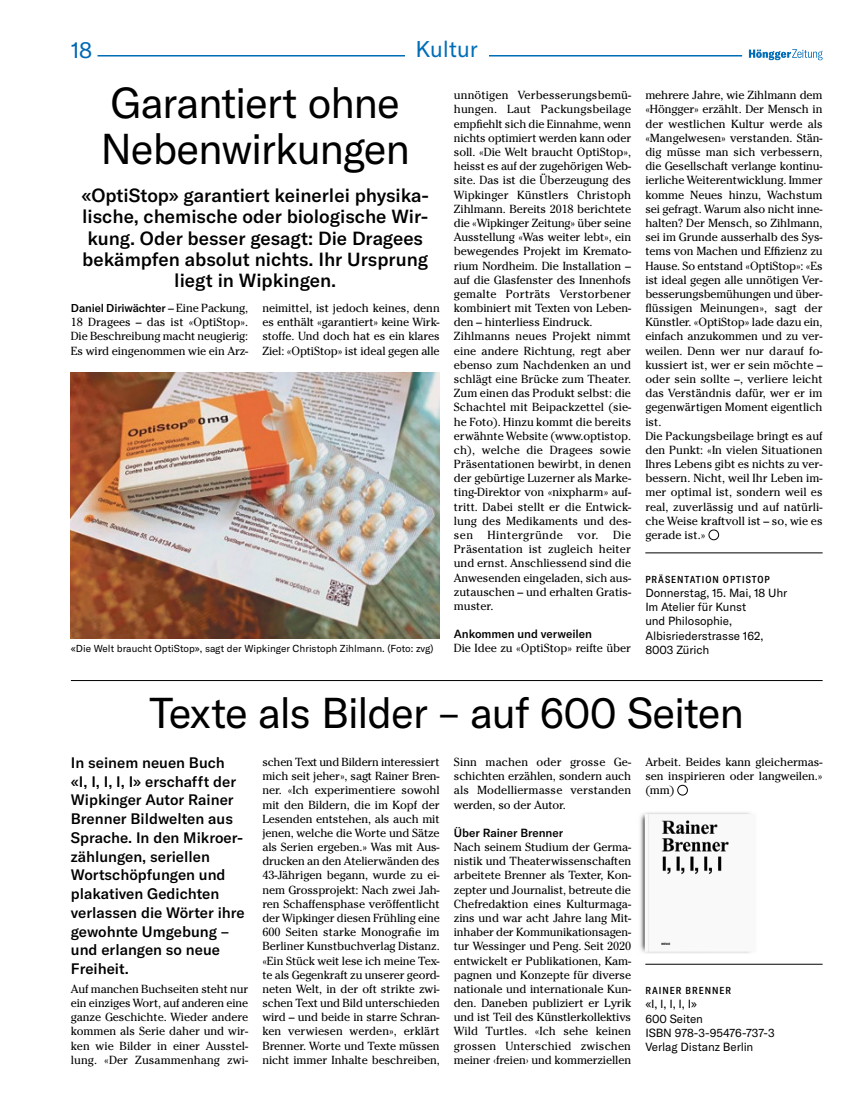
<style>
.page{position:relative;width:851px;height:1117px;background:#fff}
.page>*{position:absolute;margin:0;border:0;box-sizing:border-box;transform-origin:0 0}
.t1{font:42.5px/45px "GT America";letter-spacing:-.03em;color:#000}
.t2{font:22.5px "GT America";color:#006db7}
.t3{font:22.5px "GT America";color:#0068b3}
.t4{font:500 18.75px/21.2px "GT America";color:#000;text-align:center}
.t5{font:500 15px/18.8px "GT America";color:#000}
.t6{font:11.75px/14.1px "Cheltenham Std";color:#000;text-align:justify}
.t7{font:11.75px/14.1px "GT America";letter-spacing:-.01em;color:#000}
.t8{font:500 11.75px "GT America";letter-spacing:-.005em;color:#000}
.t9{font:500 11.25px "GT America";letter-spacing:-.01em;color:#000}
.t10{font:10px "GT America";color:#000}
.t11{font:500 condensed 10px "GT America";letter-spacing:.1em;color:#000}
.s1{font-family:"Cheltenham Std";font-weight:400;font-size:11.75px}
</style>
<div class="page">
<hr style="left:97px;top:55px;width:645px;height:1px;background:#006db7">
<svg style="left:748px;top:49px;width:74px;height:11px"></svg>
<div style="left:405px;top:39px;width:83px;height:29px;background:#fff"></div>
<hr style="left:645px;top:552px;width:177px;height:1px;background:#000">
<div style="left:708px;top:529px;width:11px;height:11px;border:1px solid #000;border-radius:50%"></div>
<hr style="left:645px;top:963px;width:177px;height:1px;background:#000">
<div style="left:677px;top:784px;width:10px;height:11px;border:1px solid #000;border-radius:50%"></div>
<img style="left:640px;top:812px;width:111px;height:140px">
<img style="left:71px;top:372px;width:368px;height:266px">
<hr style="left:71px;top:680px;width:751px;height:1px;background:#000">
<h2 class="t3" style="left:71px;top:37px;width:23px">18</h2>
<h2 class="t2" style="left:415px;top:36px;width:64px">Kultur</h2>
<h1 class="t1" style="left:100px;top:81px;width:311px">Garantiert ohne<br>Nebenwirkungen</h1>
<h3 class="t4" style="left:81px;top:185px;width:348px">«OptiStop» garantiert keinerlei physika-- lische, chemische oder biologische Wir&shy;kung. Oder besser gesagt: Die Dragees bekämpfen absolut nichts. Ihr Ursprung liegt in Wipkingen.</h3>
<p class="t9" style="left:71px;top:301px;width:179px">Daniel Diriwächter <span class="s1">– Eine Packung,</span></p>
<p class="t6" style="left:71px;top:315px;width:179px">18 Dragees – das ist «OptiStop».<br>Die Beschreibung macht neugierig:<br>Es wird eingenommen wie ein Arz-</p>
<p class="t6" style="left:262px;top:301px;width:179px">neimittel, ist jedoch keines, denn es enthält «garantiert» keine Wirk&shy;stoffe. Und doch hat es ein klares Ziel: «OptiStop» ist ideal gegen alle</p>
<p class="t10" style="left:71px;top:643px;width:364px">«Die Welt braucht OptiStop», sagt der Wipkinger Christoph Zihlmann. (Foto: zvg)</p>
<p class="t6" style="left:454px;top:88px;width:179px;text-align:left">unnötigen Verbesserungsbemü&shy;hungen. Laut Packungsbeilage empfiehlt sich die Einnahme, wenn nichts optimiert werden kann oder soll. «Die Welt braucht OptiStop», heisst es auf der zugehörigen Web&shy;site. Das ist die Überzeugung des<br>Wipkinger Künstlers Christoph<br>Zihlmann. Bereits 2018 berichtete die «Wipkinger Zeitung» über seine<br>Ausstellung «Was weiter lebt», ein bewegendes Projekt im Kremato&shy;rium Nordheim. Die Installation – auf die Glasfenster des Innenhofs gemalte Porträts Verstorbener kombiniert mit Texten von Leben&shy;den – hinterliess Eindruck.<br>Zihlmanns neues Projekt nimmt eine andere Richtung, regt aber ebenso zum Nachdenken an und schlägt eine Brücke zum Theater.<br>Zum einen das Produkt selbst: die<br>Schachtel mit Beipackzettel (sie&shy;he Foto). Hinzu kommt die bereits erwähnte Website (www.optistop. ch), welche die Dragees sowie<br>Präsentationen bewirbt, in denen der gebürtige Luzerner als Marke&shy;ting-Direktor von «nixpharm» auf&shy;tritt. Dabei stellt er die Entwick&shy;lung des Medikaments und des&shy;sen Hintergründe vor. Die<br>Präsentation ist zugleich heiter und ernst. Anschliessend sind die<br>Anwesenden eingeladen, sich aus&shy;zutauschen – und erhalten Gratis&shy;muster.</p>
<p class="t8" style="left:454px;top:627px;width:140px">Ankommen und verweilen</p>
<p class="t6" style="left:454px;top:641px;width:179px">Die Idee zu «OptiStop» reifte über</p>
<p class="t6" style="left:645px;top:88px;width:179px;text-align:left">mehrere Jahre, wie Zihlmann dem «Höngger» erzählt. Der Mensch in der westlichen Kultur werde als «Mangelwesen» verstanden. Stän&shy;dig müsse man sich verbessern, die Gesellschaft verlange kontinu&shy;ierliche Weiterentwicklung. Immer komme Neues hinzu, Wachstum sei gefragt. Warum also nicht inne&shy;halten? Der Mensch, so Zihlmann, sei im Grunde ausserhalb des Sys&shy;tems von Machen und Effizienz zu<br>Hause. So entstand «OptiStop»: «Es ist ideal gegen alle unnötigen Ver&shy;besserungsbemühungen und über&shy;flüssigen Meinungen», sagt der<br>Künstler. «OptiStop» lade dazu ein, einfach anzukommen und zu ver&shy;weilen. Denn wer nur darauf fo&shy;kussiert ist, wer er sein möchte – oder sein sollte –, verliere leicht das Verständnis dafür, wer er im gegenwärtigen Moment eigentlich ist.<br>Die Packungsbeilage bringt es auf den Punkt: «In vielen Situationen<br>Ihres Lebens gibt es nichts zu ver&shy;bessern. Nicht, weil Ihr Leben im&shy;mer optimal ist, sondern weil es real, zuverlässig und auf natürli&shy;che Weise kraftvoll ist – so, wie es gerade ist.»</p>
<p class="t11" style="left:645px;top:573px;width:126px">PRÄSENTATION OPTISTOP</p>
<p class="t7" style="left:645px;top:585px;width:143px">Donnerstag, 15. Mai, 18 Uhr<br>Im Atelier für Kunst<br>und Philosophie,<br>Albisriederstrasse 162,<br>8003 Zürich</p>
<h1 class="t1" style="left:149px;top:690px;width:596px">Texte als Bilder – auf 600 Seiten</h1>
<p class="t5" style="left:71px;top:752px;width:175px">In seinem neuen Buch «I, I, I, I, I» erschafft der<br>Wipkinger Autor Rainer<br>Brenner Bildwelten aus<br>Sprache. In den Mikroer&shy;zählungen, seriellen<br>Wortschöpfungen und plakativen Gedichten verlassen die Wörter ihre gewohnte Umgebung – und erlangen so neue<br>Freiheit.</p>
<p class="t6" style="left:71px;top:981px;width:179px">Auf manchen Buchseiten steht nur ein einziges Wort, auf anderen eine ganze Geschichte. Wieder andere kommen als Serie daher und wir&shy;ken wie Bilder in einer Ausstel&shy;lung. «Der Zusammenhang zwi-</p>
<p class="t6" style="left:262px;top:754px;width:179px">schen Text und Bildern interessiert mich seit jeher», sagt Rainer Bren&shy;ner. «Ich experimentiere sowohl mit den Bildern, die im Kopf der Lesenden entstehen, als auch mit jenen, welche die Worte und Sätze als Serien ergeben.» Was mit Aus&shy;drucken an den Atelierwänden des 43-Jährigen begann, wurde zu ei&shy;nem Grossprojekt: Nach zwei Jah&shy;ren Schaffensphase veröffentlicht der Wipkinger diesen Frühling eine 600 Seiten starke Monografie im Berliner Kunstbuchverlag Distanz. «Ein Stück weit lese ich meine Tex&shy;te als Gegenkraft zu unserer geord&shy;neten Welt, in der oft strikte zwi&shy;schen Text und Bild unterschieden wird – und beide in starre Schran&shy;ken verwiesen werden», erklärt Brenner. Worte und Texte müssen nicht immer Inhalte beschreiben,</p>
<p class="t6" style="left:454px;top:754px;width:179px">Sinn machen oder grosse Ge&shy;schichten erzählen, sondern auch als Modelliermasse verstanden werden, so der Autor.</p>
<p class="t8" style="left:454px;top:825px;width:111px">Über Rainer Brenner</p>
<p class="t6" style="left:454px;top:839px;width:179px">Nach seinem Studium der Germa&shy;nistik und Theaterwissenschaften arbeitete Brenner als Texter, Kon&shy;zepter und Journalist, betreute die Chefredaktion eines Kulturmaga&shy;zins und war acht Jahre lang Mit&shy;inhaber der Kommunikationsagen&shy;tur Wessinger und Peng. Seit 2020 entwickelt er Publikationen, Kam&shy;pagnen und Konzepte für diverse nationale und internationale Kun&shy;den. Daneben publiziert er Lyrik und ist Teil des Künstlerkollektivs Wild Turtles. «Ich sehe keinen grossen Unterschied zwischen meiner ‹freien› und kommerziellen</p>
<p class="t6" style="left:645px;top:754px;width:179px">Arbeit. Beides kann gleichermas&shy;sen inspirieren oder langweilen.» (mm)</p>
<p class="t11" style="left:645px;top:984px;width:87px">RAINER BRENNER</p>
<p class="t7" style="left:645px;top:996px;width:131px">«I, I, I, I, I»<br>600 Seiten<br>ISBN 978-3-95476-737-3<br>Verlag Distanz Berlin</p>
</div>
